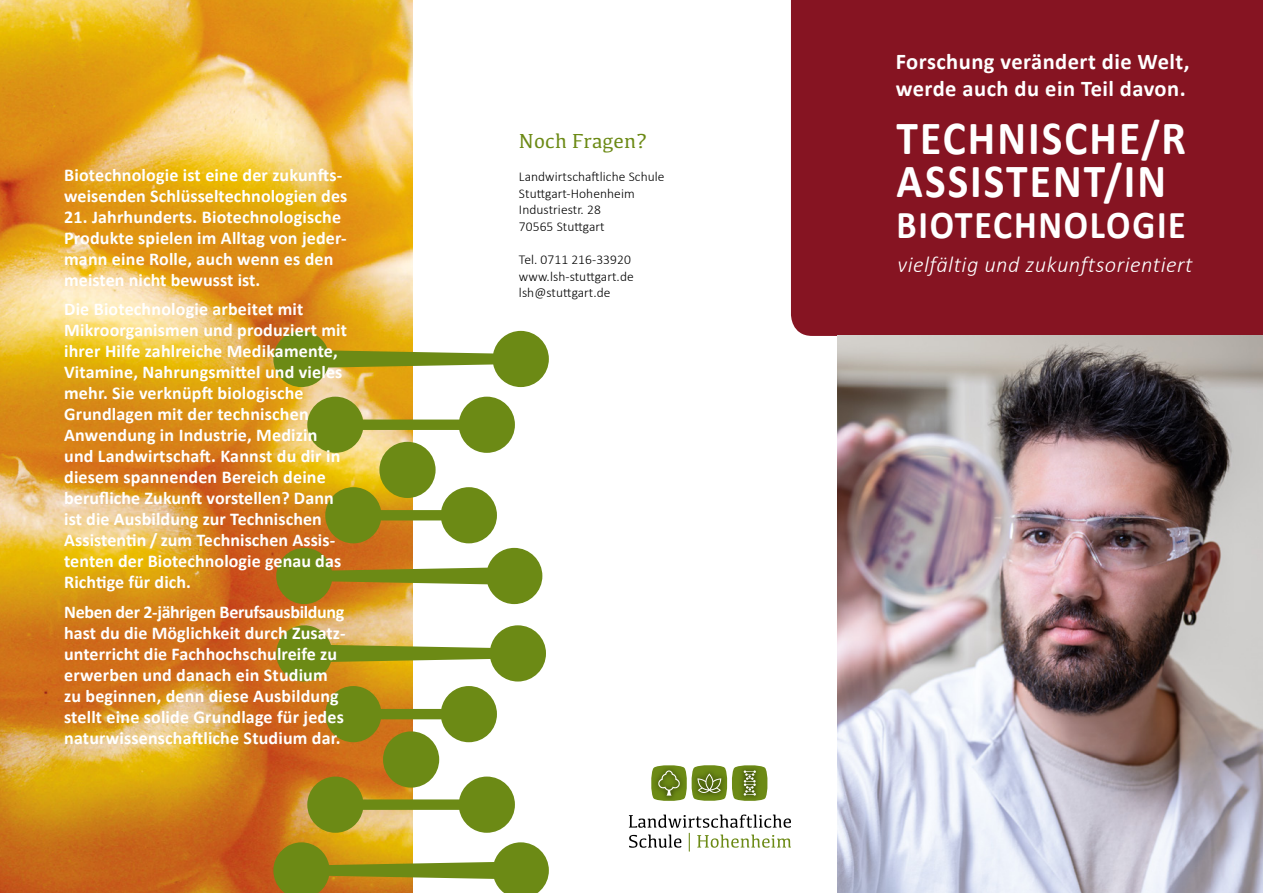
<style>
.page{position:relative;width:1263px;height:893px;background:#fff}
.page>*{position:absolute;margin:0;border:0;box-sizing:border-box;transform-origin:0 0}
.t1{font:700 47.85px/43.2px "Calibri";letter-spacing:.045em;color:#fff;scale:.91 1}
.t2{font:700 39.6px "Calibri";letter-spacing:.045em;color:#fff;scale:.91 1}
.t3{font:700 22.5px/27px "Calibri";letter-spacing:.02em;color:#fff}
.t4{font:italic 300 22.5px "Calibri";letter-spacing:.02em;color:#fff}
.t5{font:21px "Kefa";letter-spacing:.005em;color:#6c8a15}
.t6{font:700 18px/21px "Calibri";letter-spacing:.01em;color:#fff}
.t7{font:300 13.5px/16.5px "Calibri";letter-spacing:.005em;color:#000}
</style>
<div class="page">
<img style="left:0;top:0;width:412px;height:893px">
<div style="left:791px;top:0;width:472px;height:336px;background:#861422"></div>
<svg style="left:629px;top:814px;width:162px;height:37px"></svg>
<img style="left:724px;top:814px;width:52px;height:1px">
<img style="left:638px;top:814px;width:61px;height:1px">
<svg style="left:651px;top:765px;width:117px;height:36px;background:#899e4c"></svg>
<img style="left:838px;top:336px;width:425px;height:557px">
<svg style="left:273px;top:331px;width:276px;height:562px"></svg>
<p class="t6" style="left:64px;top:164px;width:285px">Biotechnologie ist eine der zukunfts&shy;weisenden Schlüsseltechnologien des</p>
<p class="t6" style="left:64px;top:206px;width:284px">21. Jahrhunderts. Biotechnologische Produkte spielen im Alltag von jeder&shy;mann eine Rolle, auch wenn es den meisten nicht bewusst ist.</p>
<p class="t6" style="left:64px;top:298px;width:284px">Die Biotechnologie arbeitet mit Mikroorganismen und produziert mit ihrer Hilfe zahlreiche Medikamente, Vitamine, Nahrungsmittel und vieles mehr. Sie verknüpft biologische Grundlagen mit der technischen Anwendung in Industrie, Medizin und Landwirtschaft. Kannst du dir in diesem spannenden Bereich deine berufliche Zukunft vorstellen? Dann ist die Ausbildung zur Technischen Assistentin / zum Technischen Assis&shy;tenten der Biotechnologie genau das Richtige für dich.</p>
<p class="t6" style="left:64px;top:601px;width:283px">Neben der 2-jährigen Berufsausbildung hast du die Möglichkeit durch Zusatz&shy;unterricht die Fachhochschulreife zu erwerben und danach ein Studium zu beginnen, denn diese Ausbildung stellt eine solide Grundlage für jedes naturwissenschaftliche Studium dar.</p>
<p class="t5" style="left:519px;top:127px;width:130px">Noch Fragen?</p>
<p class="t7" style="left:519px;top:168px;width:147px">Landwirtschaftliche Schule<br>Stuttgart-Hohenheim<br>Industriestr. 28<br>70565 Stuttgart</p>
<p class="t7" style="left:519px;top:251px;width:116px">Tel. 0711 216-33920 www.lsh-stuttgart.de lsh@stuttgart.de</p>
<p class="t3" style="left:896px;top:48px;width:295px">Forschung verändert die Welt, werde auch du ein Teil davon.</p>
<h1 class="t1" style="left:897px;top:116px;width:319px">TECHNISCHE/R<br>ASSISTENT/IN</h1>
<h2 class="t2" style="left:896px;top:197px;width:319px">BIOTECHNOLOGIE</h2>
<p class="t4" style="left:897px;top:251px;width:297px">vielfältig und zukunftsorientiert</p>
</div>
